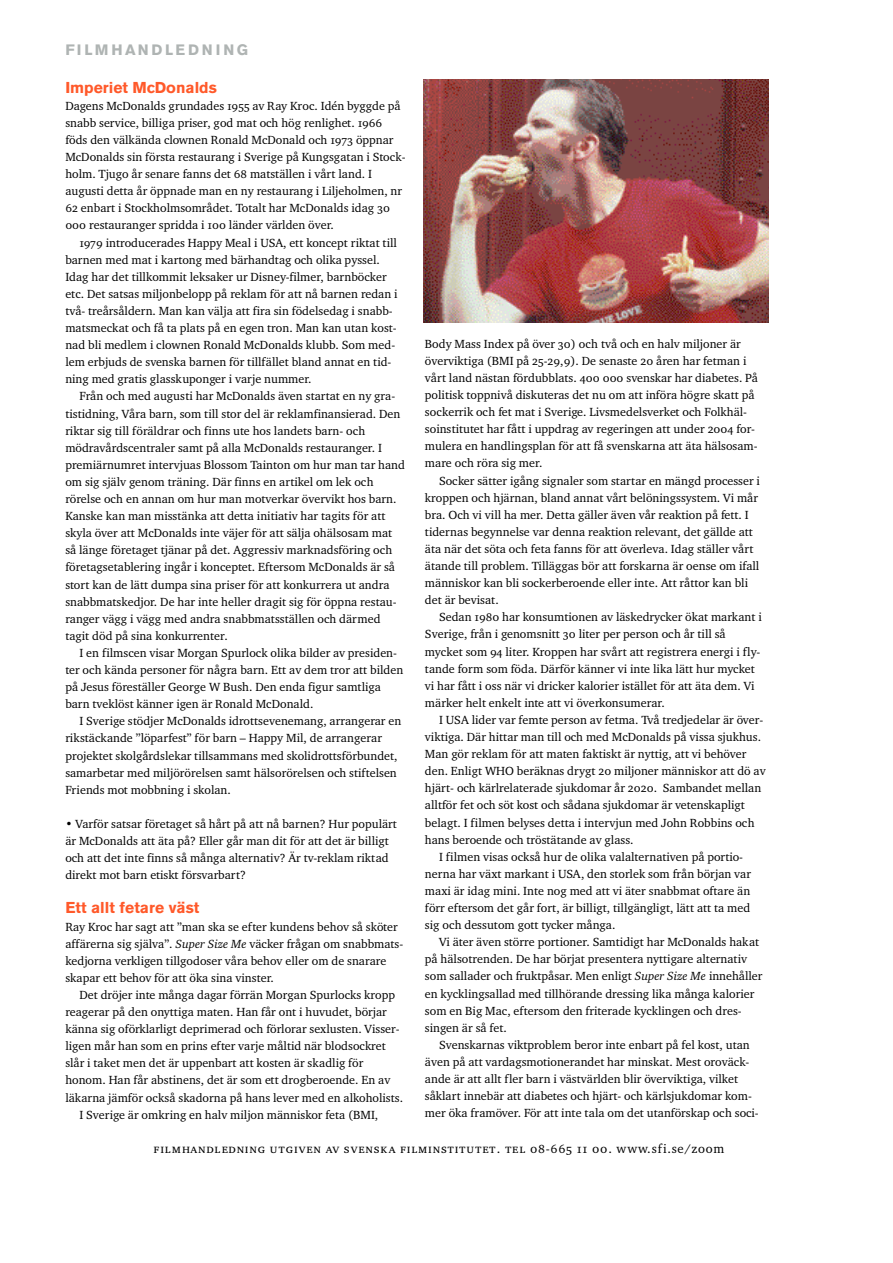
<style>
.page{position:relative;width:893px;height:1263px;background:#fff}
.page>*{position:absolute;margin:0;border:0;box-sizing:border-box;transform-origin:0 0}
.t1{font:700 15.6px "Akzidenz Grotesk BE";color:#ff592a}
.t2{font:700 15px "Akzidenz Grotesk BE";letter-spacing:.19em;color:#afb4b3}
.t3{font:12.75px "Charter ITC Regu SC";letter-spacing:.055em;color:#000}
.t4{font:12.15px/17.1px "Charter ITC Regu OS";color:#000}
.s1{font-family:"Charter ITC Regu Ital OS"}
.s2{font-family:"Charter ITC Regu OS"}
</style>
<div class="page">
<img style="left:423px;top:80px;width:345px;height:242px">
<p class="t2" style="left:65px;top:44px;width:184px">F IL MH A NDL EDNING</p>
<p class="t1" style="left:65px;top:82px;width:153px">Imperiet McDonalds</p>
<p class="t4" style="left:65px;top:98px;width:342px">Dagens McDonalds grundades 1955 av Ray Kroc. Idén byggde på snabb service, billiga priser, god mat och hög renlighet. 1966 föds den välkända clownen Ronald McDonald och 1973 öppnar McDonalds sin första restaurang i Sverige på Kungsgatan i Stock&shy;holm. Tjugo år senare fanns det 68 matställen i vårt land. I augusti detta år öppnade man en ny restaurang i Liljeholmen, nr 62 enbart i Stockholmsområdet. Totalt har McDonalds idag 30<br>000 restauranger spridda i 100 länder världen över.</p>
<p class="t4" style="left:65px;top:235px;width:334px;text-indent:14px">1979 introducerades Happy Meal i USA, ett koncept riktat till barnen med mat i kartong med bärhandtag och olika pyssel.<br>Idag har det tillkommit leksaker ur Disney-filmer, barnböcker etc. Det satsas miljonbelopp på reklam för att nå barnen redan i två- treårsåldern. Man kan välja att fira sin födelsedag i snabb&shy;matsmeckat och få ta plats på en egen tron. Man kan utan kost&shy;nad bli medlem i clownen Ronald McDonalds klubb. Som med&shy;lem erbjuds de svenska barnen för tillfället bland annat en tid&shy;ning med gratis glasskuponger i varje nummer.</p>
<p class="t4" style="left:65px;top:389px;width:341px;text-indent:14px">Från och med augusti har McDonalds även startat en ny gra&shy;tistidning, Våra barn, som till stor del är reklamfinansierad. Den riktar sig till föräldrar och finns ute hos landets barn- och mödravårdscentraler samt på alla McDonalds restauranger. I premiärnumret intervjuas Blossom Tainton om hur man tar hand om sig själv genom träning. Där finns en artikel om lek och rörelse och en annan om hur man motverkar övervikt hos barn.<br>Kanske kan man misstänka att detta initiativ har tagits för att skyla över att McDonalds inte väjer för att sälja ohälsosam mat så länge företaget tjänar på det. Aggressiv marknadsföring och företagsetablering ingår i konceptet. Eftersom McDonalds är så stort kan de lätt dumpa sina priser för att konkurrera ut andra snabbmatskedjor. De har inte heller dragit sig för öppna restau&shy;ranger vägg i vägg med andra snabbmatsställen och därmed tagit död på sina konkurrenter.</p>
<p class="t4" style="left:65px;top:646px;width:339px;text-indent:14px">I en filmscen visar Morgan Spurlock olika bilder av presiden&shy;ter och kända personer för några barn. Ett av dem tror att bilden på Jesus föreställer George W Bush. Den enda figur samtliga barn tveklöst känner igen är Ronald McDonald.</p>
<p class="t4" style="left:65px;top:714px;width:337px;text-indent:14px">I Sverige stödjer McDonalds idrottsevenemang, arrangerar en rikstäckande ”löparfest” för barn – Happy Mil, de arrangerar projektet skolgårdslekar tillsammans med skolidrottsförbundet, samarbetar med miljörörelsen samt hälsorörelsen och stiftelsen Friends mot mobbning i skolan.</p>
<p class="t4" style="left:65px;top:817px;width:333px">• Varför satsar företaget så hårt på att nå barnen? Hur populärt är McDonalds att äta på? Eller går man dit för att det är billigt och att det inte finns så många alternativ? Är tv-reklam riktad direkt mot barn etiskt försvarbart?</p>
<p class="t1" style="left:65px;top:902px;width:136px">Ett allt fetare väst</p>
<p class="t4" style="left:65px;top:919px;width:339px">Ray Kroc har sagt att ”man ska se efter kundens behov så sköter affärerna sig själva”. <span class="s1">Super Size Me</span> väcker frågan om snabbmats&shy;kedjorna verkligen tillgodoser våra behov eller om de snarare skapar ett behov för att öka sina vinster.</p>
<p class="t4" style="left:79px;top:988px;width:317px">Det dröjer inte många dagar förrän Morgan Spurlocks kropp</p>
<p class="t4" style="left:65px;top:1005px;width:323px">reagerar på den onyttiga maten. Han får ont i huvudet, börjar</p>
<p class="t4" style="left:65px;top:1022px;width:336px">känna sig oförklarligt deprimerad och förlorar sexlusten. Visser-</p>
<p class="t4" style="left:65px;top:1039px;width:322px">ligen mår han som en prins efter varje måltid när blodsockret</p>
<p class="t4" style="left:65px;top:1056px;width:299px">slår i taket men det är uppenbart att kosten är skadlig för</p>
<p class="t4" style="left:65px;top:1073px;width:326px">honom. Han får abstinens, det är som ett drogberoende. En av</p>
<p class="t4" style="left:65px;top:1090px;width:339px">läkarna jämför också skadorna på hans lever med en alkoholists.</p>
<p class="t4" style="left:79px;top:1107px;width:300px">I Sverige är omkring en halv miljon människor feta (BMI,</p>
<p class="t4" style="left:425px;top:337px;width:334px">Body Mass Index på över 30) och två och en halv miljoner är överviktiga (BMI på 25-29,9). De senaste 20 åren har fetman i vårt land nästan fördubblats. 400 000 svenskar har diabetes. På politisk toppnivå diskuteras det nu om att införa högre skatt på sockerrik och fet mat i Sverige. Livsmedelsverket och Folkhäl&shy;soinstitutet har fått i uppdrag av regeringen att under 2004 for&shy;mulera en handlingsplan för att få svenskarna att äta hälsosam&shy;mare och röra sig mer.</p>
<p class="t4" style="left:425px;top:473px;width:336px;text-indent:14px">Socker sätter igång signaler som startar en mängd processer i kroppen och hjärnan, bland annat vårt belöningssystem. Vi mår bra. Och vi vill ha mer. Detta gäller även vår reaktion på fett. I tidernas begynnelse var denna reaktion relevant, det gällde att äta när det söta och feta fanns för att överleva. Idag ställer vårt ätande till problem. Tilläggas bör att forskarna är oense om ifall människor kan bli sockerberoende eller inte. Att råttor kan bli det är bevisat.</p>
<p class="t4" style="left:425px;top:610px;width:338px;text-indent:14px">Sedan 1980 har konsumtionen av läskedrycker ökat markant i Sverige, från i genomsnitt 30 liter per person och år till så mycket som 94 liter. Kroppen har svårt att registrera energi i fly&shy;tande form som föda. Därför känner vi inte lika lätt hur mycket vi har fått i oss när vi dricker kalorier istället för att äta dem. Vi märker helt enkelt inte att vi överkonsumerar.</p>
<p class="t4" style="left:439px;top:713px;width:326px">I USA lider var femte person av fetma. Två tredjedelar är över-</p>
<p class="t4" style="left:425px;top:730px;width:337px">viktiga. Där hittar man till och med McDonalds på vissa sjukhus.</p>
<p class="t4" style="left:425px;top:747px;width:323px">Man gör reklam för att maten faktiskt är nyttig, att vi behöver</p>
<p class="t4" style="left:425px;top:764px;width:342px">den. Enligt WHO beräknas drygt 20 miljoner människor att dö av</p>
<p class="t4" style="left:425px;top:781px;width:338px">hjärt- och kärlrelaterade sjukdomar år 2020. Sambandet mellan</p>
<p class="t4" style="left:425px;top:798px;width:321px">alltför fet och söt kost och sådana sjukdomar är vetenskapligt</p>
<p class="t4" style="left:425px;top:815px;width:331px">belagt. I filmen belyses detta i intervjun med John Robbins och</p>
<p class="t4" style="left:425px;top:832px;width:210px">hans beroende och tröstätande av glass.</p>
<p class="t4" style="left:439px;top:850px;width:305px">I filmen visas också hur de olika valalternativen på portio-</p>
<p class="t4" style="left:425px;top:867px;width:327px">nerna har växt markant i USA, den storlek som från början var</p>
<p class="t4" style="left:425px;top:884px;width:327px">maxi är idag mini. Inte nog med att vi äter snabbmat oftare än</p>
<p class="t4" style="left:425px;top:901px;width:327px">förr eftersom det går fort, är billigt, tillgängligt, lätt att ta med</p>
<p class="t4" style="left:425px;top:918px;width:192px">sig och dessutom gott tycker många.</p>
<p class="t4" style="left:439px;top:935px;width:322px">Vi äter även större portioner. Samtidigt har McDonalds hakat</p>
<p class="t4" style="left:425px;top:952px;width:323px">på hälsotrenden. De har börjat presentera nyttigare alternativ</p>
<p class="t4" style="left:425px;top:969px;width:339px">som sallader och fruktpåsar. Men enligt <span class="s1">Super Size Me</span> innehåller</p>
<p class="t4" style="left:425px;top:986px;width:331px">en kycklingsallad med tillhörande dressing lika många kalorier</p>
<p class="t4" style="left:425px;top:1003px;width:318px">som en Big Mac, eftersom den friterade kycklingen och dres-</p>
<p class="t4" style="left:425px;top:1021px;width:83px">singen är så fet.</p>
<p class="t4" style="left:439px;top:1038px;width:312px">Svenskarnas viktproblem beror inte enbart på fel kost, utan</p>
<p class="t4" style="left:425px;top:1055px;width:326px">även på att vardagsmotionerandet har minskat. Mest oroväck-</p>
<p class="t4" style="left:425px;top:1072px;width:314px">ande är att allt fler barn i västvärlden blir överviktiga, vilket</p>
<p class="t4" style="left:425px;top:1089px;width:328px">såklart innebär att diabetes och hjärt- och kärlsjukdomar kom-</p>
<p class="t4" style="left:425px;top:1106px;width:335px">mer öka framöver. För att inte tala om det utanförskap och soci-</p>
<p class="t3" style="left:154px;top:1145px;width:572px">filmhandledning utgiven av sve n s ka fi l m i n st i t u tet. tel 08-665 11 00. <span class="s2">w w w. s fi . s e / z o o m</span></p>
</div>
